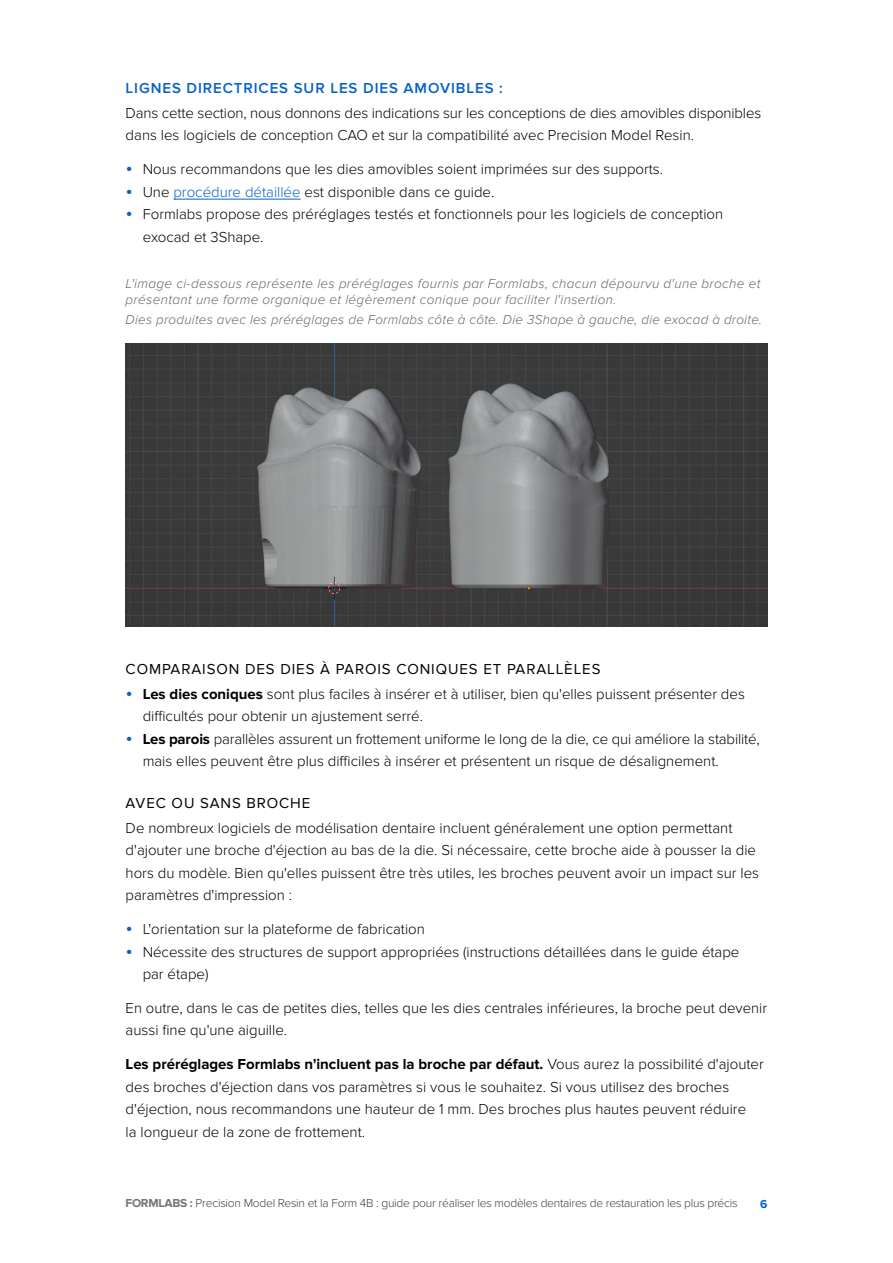
<style>
.page{position:relative;width:893px;height:1263px;background:#fff}
.page>*{position:absolute;margin:0;border:0;box-sizing:border-box;transform-origin:0 0}
.t1{font:300 15px/22.5px "Proxima Nova";color:#000}
.t2{font:15px "Proxima Nova";letter-spacing:.06em;color:#000}
.t3{font:600 15px "Proxima Nova";letter-spacing:.06em;color:#0762c8}
.t4{font:italic 300 13.5px/16.2px "Proxima Nova";letter-spacing:.025em;color:#63666a}
.t5{font:300 12px "Proxima Nova";letter-spacing:-.02em;color:#414042}
.t6{font:700 12px "Proxima Nova";color:#0762c8}
.s1{font-size:21px;color:#0762c8}
.s2{color:#0762c8}
.s3{font-weight:700}
.s4{font-weight:700;color:#727579}
</style>
<div class="page">
<hr style="left:173px;top:199px;width:128px;height:1px;background:#0762c8">
<img style="left:125px;top:344px;width:642px;height:283px">
<p class="t3" style="left:126px;top:79px;width:379px">LIGNES DIRECTRICES SUR LES DIES AMOVIBLES :</p>
<p class="t1" style="left:126px;top:102px;width:637px">Dans cette section, nous donnons des indications sur les conceptions de dies amovibles disponibles dans les logiciels de conception CAO et sur la compatibilité avec Precision Model Resin.</p>
<p class="t1" style="left:126px;top:158px;width:539px"><span class="s1">•</span> Nous recommandons que les dies amovibles soient imprimées sur des supports.</p>
<p class="t1" style="left:126px;top:181px;width:370px"><span class="s1">•</span> Une <span class="s2">procédure détaillée</span> est disponible dans ce guide.</p>
<p class="t1" style="left:143px;top:203px;width:582px;text-indent:-17px"><span class="s1">•</span> Formlabs propose des préréglages testés et fonctionnels pour les logiciels de conception exocad et 3Shape.</p>
<p class="t4" style="left:126px;top:276px;width:636px">L'image ci-dessous représente les préréglages fournis par Formlabs, chacun dépourvu d'une broche et présentant une forme organique et légèrement conique pour faciliter l'insertion.</p>
<p class="t4" style="left:126px;top:312px;width:638px">Dies produites avec les préréglages de Formlabs côte à côte. Die 3Shape à gauche, die exocad à droite.</p>
<p class="t2" style="left:126px;top:660px;width:476px">COMPARAISON DES DIES À PAROIS CONIQUES ET PARALLÈLES</p>
<p class="t1" style="left:143px;top:683px;width:604px;text-indent:-17px"><span class="s1">•</span> <span class="s3">Les dies coniques</span> sont plus faciles à insérer et à utiliser, bien qu'elles puissent présenter des difficultés pour obtenir un ajustement serré.</p>
<p class="t1" style="left:143px;top:728px;width:619px;text-indent:-17px"><span class="s1">•</span> <span class="s3">Les parois</span> parallèles assurent un frottement uniforme le long de la die, ce qui améliore la stabilité, mais elles peuvent être plus difficiles à insérer et présentent un risque de désalignement.</p>
<p class="t2" style="left:126px;top:794px;width:186px">AVEC OU SANS BROCHE</p>
<p class="t1" style="left:126px;top:817px;width:635px">De nombreux logiciels de modélisation dentaire incluent généralement une option permettant d'ajouter une broche d'éjection au bas de la die. Si nécessaire, cette broche aide à pousser la die hors du modèle. Bien qu'elles puissent être très utiles, les broches peuvent avoir un impact sur les paramètres d'impression :</p>
<p class="t1" style="left:126px;top:918px;width:301px"><span class="s1">•</span> L'orientation sur la plateforme de fabrication</p>
<p class="t1" style="left:143px;top:940px;width:598px;text-indent:-17px"><span class="s1">•</span> Nécessite des structures de support appropriées (instructions détaillées dans le guide étape par étape)</p>
<p class="t1" style="left:126px;top:997px;width:643px">En outre, dans le cas de petites dies, telles que les dies centrales inférieures, la broche peut devenir aussi fine qu'une aiguille.</p>
<p class="t1" style="left:126px;top:1053px;width:640px"><span class="s3">Les préréglages Formlabs n'incluent pas la broche par défaut.</span> Vous aurez la possibilité d'ajouter des broches d'éjection dans vos paramètres si vous le souhaitez. Si vous utilisez des broches d'éjection, nous recommandons une hauteur de 1 mm. Des broches plus hautes peuvent réduire<br>la longueur de la zone de frottement.</p>
<p class="t5" style="left:125px;top:1196px;width:614px"><span class="s4">FORMLABS :</span> Precision Model Resin et la Form 4B : guide pour réaliser les modèles dentaires de restauration les plus précis</p>
<p class="t6" style="left:760px;top:1197px;width:9px">6</p>
</div>
